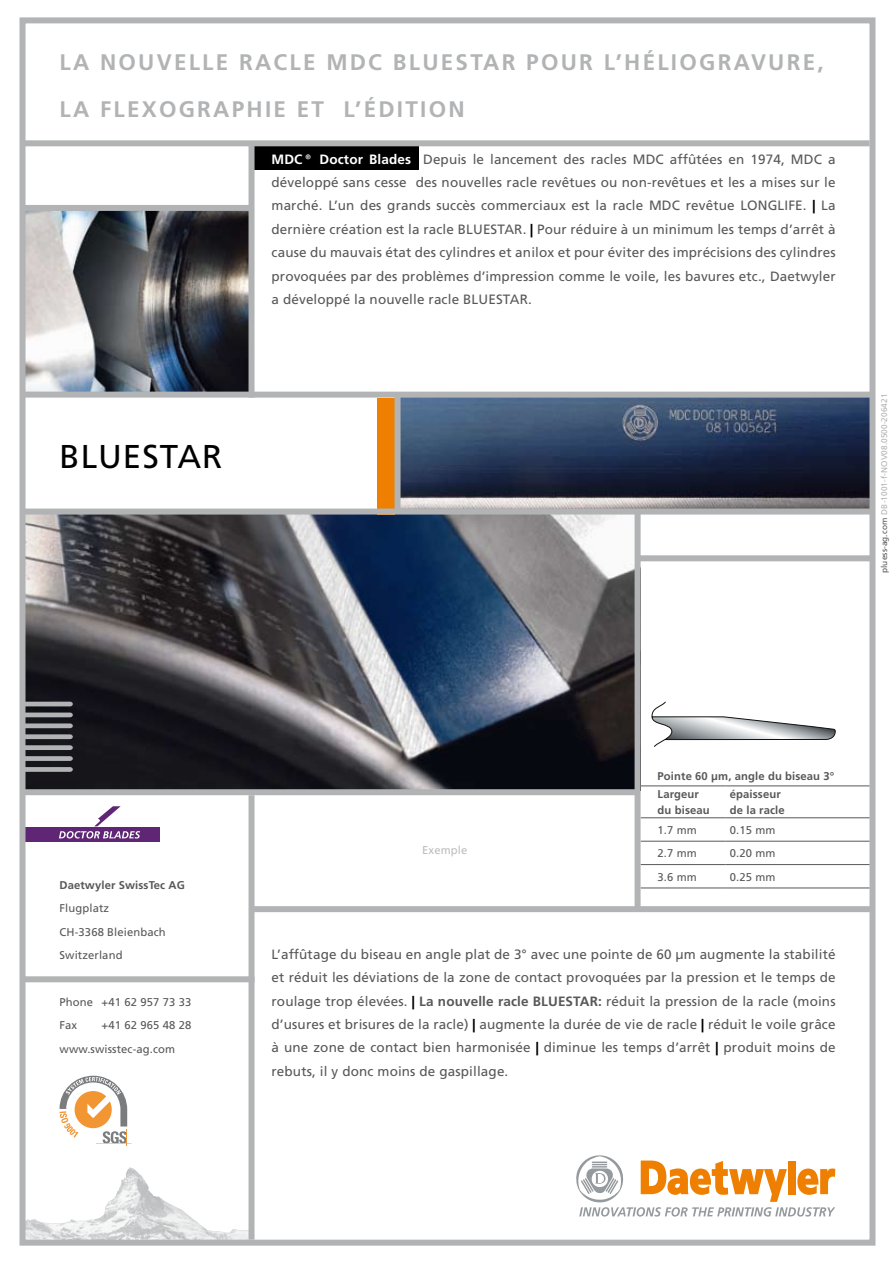
<style>
.page{position:relative;width:893px;height:1263px;background:#fff}
.page>*{position:absolute;margin:0;border:0;box-sizing:border-box;transform-origin:0 0}
.t1{font:33px "Frutiger CE";letter-spacing:.03em;color:#000}
.t2{font:700 22.5px "Frutiger CE";letter-spacing:.1em;color:#b1b3b4}
.t3{font:13.5px/23.4px "Frutiger CE";letter-spacing:.01em;color:#58585a;text-align:justify}
.t4{font:11.25px/23.4px "Frutiger";letter-spacing:.01em;color:#58585a}
.t5{font:700 11.25px/18.5px "Frutiger CE";letter-spacing:.01em;color:#58585a}
.t6{font:11.25px "Frutiger";letter-spacing:.01em;color:#bcbdbf}
.t7{font:8.25px "Frutiger";letter-spacing:.01em;color:#b1b3b4}
.s1{font-weight:700;color:#fff}
.s2{font-family:"Frutiger";font-weight:900;color:#000}
.s3{color:#58585a}
.s4{font-weight:700}
</style>
<div class="page">
<img style="left:401px;top:398px;width:467px;height:110px">
<img style="left:27px;top:514px;width:608px;height:275px">
<img style="left:27px;top:211px;width:222px;height:181px">
<svg style="left:652px;top:702px;width:184px;height:45px"></svg>
<img style="left:27px;top:1167px;width:222px;height:71px">
<div style="left:378px;top:398px;width:17px;height:116px;background:#ee7f00"></div>
<svg style="left:60px;top:1076px;width:72px;height:70px"></svg>
<svg style="left:576px;top:1155px;width:259px;height:61px"></svg>
<div style="left:24px;top:827px;width:136px;height:15px;background:#5e2674"></div>
<svg style="left:59px;top:806px;width:81px;height:32px"></svg>
<div style="left:255px;top:142px;width:164px;height:28px;background:#000"></div>
<hr style="left:641px;top:785px;width:85px;height:1px;background:#58585a">
<hr style="left:726px;top:785px;width:144px;height:1px;background:#58585a">
<hr style="left:641px;top:817px;width:85px;height:1px;background:#58585a">
<hr style="left:641px;top:841px;width:85px;height:1px;background:#58585a">
<hr style="left:641px;top:864px;width:85px;height:1px;background:#58585a">
<hr style="left:641px;top:887px;width:85px;height:1px;background:#58585a">
<hr style="left:726px;top:817px;width:144px;height:1px;background:#58585a">
<hr style="left:726px;top:841px;width:144px;height:1px;background:#58585a">
<hr style="left:726px;top:864px;width:144px;height:1px;background:#58585a">
<hr style="left:726px;top:887px;width:144px;height:1px;background:#58585a">
<div style="left:249px;top:142px;width:6px;height:256px;background:#b1b3b4"></div>
<div style="left:249px;top:795px;width:6px;height:444px;background:#b1b3b4"></div>
<div style="left:24px;top:789px;width:615px;height:6px;background:#b1b3b4"></div>
<div style="left:23px;top:508px;width:848px;height:6px;background:#b1b3b4"></div>
<div style="left:24px;top:976px;width:231px;height:6px;background:#b1b3b4"></div>
<div style="left:252px;top:906px;width:622px;height:6px;background:#b1b3b4"></div>
<div style="left:639px;top:555px;width:235px;height:6px;background:#b1b3b4"></div>
<div style="left:23px;top:140px;width:847px;height:6px;background:#b1b3b4"></div>
<div style="left:395px;top:397px;width:6px;height:116px;background:#b1b3b4"></div>
<div style="left:24px;top:392px;width:847px;height:6px;background:#b1b3b4"></div>
<div style="left:23px;top:205px;width:227px;height:6px;background:#b1b3b4"></div>
<div style="left:635px;top:513px;width:6px;height:397px;background:#b1b3b4"></div>
<svg style="left:27px;top:767px;width:46px;height:5px"></svg>
<svg style="left:27px;top:756px;width:46px;height:5px"></svg>
<svg style="left:27px;top:745px;width:46px;height:5px"></svg>
<svg style="left:27px;top:734px;width:46px;height:5px"></svg>
<svg style="left:27px;top:723px;width:46px;height:5px"></svg>
<svg style="left:27px;top:712px;width:46px;height:5px"></svg>
<svg style="left:27px;top:702px;width:46px;height:4px"></svg>
<div style="left:20px;top:17px;width:855px;height:1228px;border:6px solid #b1b3b4"></div>
<h2 class="t2" style="left:60px;top:49px;width:129px">La nouvelle</h2>
<h2 class="t2" style="left:239px;top:49px;width:16px">racle</h2>
<h2 class="t2" style="left:326px;top:49px;width:391px">MDC BLUESTAR pour l’héliogra</h2>
<h2 class="t2" style="left:751px;top:49px;width:33px">vure</h2>
<h2 class="t2" style="left:818px;top:49px;width:8px">,</h2>
<h2 class="t2" style="left:60px;top:96px;width:137px">la flexograp</h2>
<h2 class="t2" style="left:247px;top:96px;width:64px">hie et</h2>
<h2 class="t2" style="left:343px;top:96px;width:123px">l’édition</h2>
<p class="t3" style="left:272px;top:147px;width:566px"><span class="s1">MDC® Doctor Blades</span> Depuis le lancement des racles MDC affûtées en 1974, MDC a développé sans cesse des nouvelles racle revêtues ou non-revêtues et les a mises sur le marché. L’un des grands succès commerciaux est la racle MDC revêtue LONGLIFE . <span class="s2">|</span> La dernière création est la racle BLUESTAR</p>
<p class="t3" style="left:272px;top:217px;width:566px;text-indent:251px">. <span class="s2">|</span> Pour réduire à un minimum les temps d’arrêt à cause du mauvais état des cylindres et anilox et pour éviter des imprécisions des cylindres provoquées par des problèmes d’impression comme le voile, les bavures etc., Daetwyler a développé la nouvelle racle BLUESTAR</p>
<p class="t3" style="left:528px;top:288px;width:5px">.</p>
<h1 class="t1" style="left:60px;top:437px;width:164px">bluestar</h1>
<p class="t7" style="left:879px;top:573px;width:181px;rotate:-90deg"><span class="s3">pluess-ag.com</span> DB-1001-f-NOV08.0500-206421</p>
<p class="t5" style="left:60px;top:875px;width:127px">Daetwyler SwissTec AG</p>
<p class="t4" style="left:60px;top:896px;width:108px">Flugplatz<br>CH-3368 Bleienbach<br>Switzerland</p>
<p class="t4" style="left:60px;top:990px;width:133px">Phone +41 62 957 73 33<br>Fax</p>
<p class="t4" style="left:60px;top:1013px;width:133px;text-indent:42px">+41 62 965 48 28 www.swisstec-ag.com</p>
<p class="t6" style="left:422px;top:844px;width:47px">Exemple</p>
<p class="t5" style="left:658px;top:766px;width:178px">Pointe 60 µm, angle du biseau 3°<br>Largeur</p>
<p class="t5" style="left:658px;top:801px;width:54px">du biseau</p>
<p class="t5" style="left:730px;top:786px;width:56px;line-height:16.2px">épaisseur de la racle</p>
<p class="t4" style="left:658px;top:818px;width:41px">1.7 mm</p>
<p class="t4" style="left:730px;top:818px;width:47px">0.15 mm</p>
<p class="t4" style="left:658px;top:841px;width:41px">2.7 mm</p>
<p class="t4" style="left:730px;top:841px;width:47px">0.20 mm</p>
<p class="t4" style="left:658px;top:865px;width:41px">3.6 mm</p>
<p class="t4" style="left:730px;top:865px;width:47px">0.25 mm</p>
<p class="t3" style="left:272px;top:942px;width:566px">L’affûtage du biseau en angle plat de 3° avec une pointe de 60 µm augmente la stabilité et réduit les déviations de la zone de contact provoquées par la pression et le temps de roulage trop élevées. <span class="s2">|</span> <span class="s4">La nouvelle racle BLUESTAR:</span> réduit la pression de la racle (moins d’usures et brisures de la racle) <span class="s2">|</span> augmente la durée de vie de racle <span class="s2">|</span> réduit le voile grâce à une zone de contact bien harmonisée <span class="s2">|</span> diminue les temps d’arrêt <span class="s2">|</span> produit moins de rebuts, il y donc moins de gaspillage.</p>
</div>
